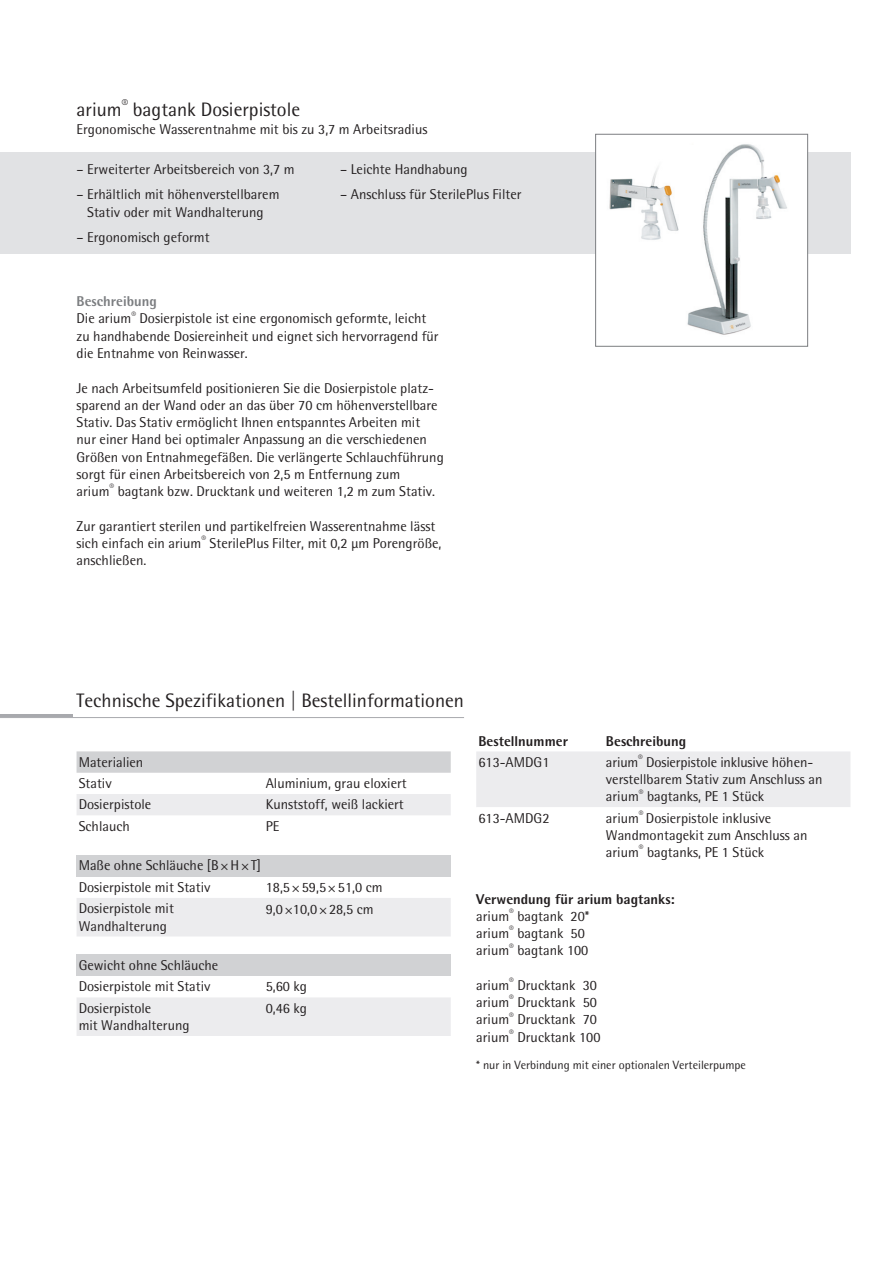
<style>
.page{position:relative;width:893px;height:1263px;background:#fff}
.page>*{position:absolute;margin:0;border:0;box-sizing:border-box;transform-origin:0 0}
.t1{font:19.5px "Sartorius Rotis Sans 2013";color:#231f20}
.t2{font:14.25px/17.2px "Sartorius Rotis Sans 2013";color:#231f20}
.t3{font:800 14.25px "Sartorius Rotis Sans 2013";color:#231f20}
.t4{font:12px "Sartorius Rotis Sans 2013";color:#231f20}
.s1{font-weight:800;color:#7c7e81}
.s2{font-weight:800}
</style>
<div class="page">
<div style="left:0;top:153px;width:850px;height:101px;background:#e1e2e4"></div>
<div style="left:595px;top:134px;width:213px;height:213px;background:#fff;border:1px solid #7c7e81"></div>
<img style="left:687px;top:144px;width:100px;height:191px">
<div style="left:598px;top:158px;width:103px;height:98px;background:#fff"></div>
<img style="left:609px;top:168px;width:70px;height:72px">
<hr style="left:0;top:717px;width:464px;height:1px;background:#a8a9ad">
<hr style="left:0;top:714px;width:72px;height:3px;background:#a8a9ad">
<svg style="left:77px;top:751px;width:374px;height:22px;background:#d2d3d5"></svg>
<div style="left:77px;top:794px;width:374px;height:21px;background:#ececee"></div>
<div style="left:77px;top:855px;width:374px;height:21px;background:#d1d2d4"></div>
<div style="left:77px;top:955px;width:374px;height:21px;background:#d1d2d4"></div>
<div style="left:77px;top:997px;width:374px;height:39px;background:#ececee"></div>
<div style="left:476px;top:751px;width:374px;height:56px;background:#ececee"></div>
<hr style="left:892px;top:153px;width:1px;height:110px;background:#e1e2e4">
<div style="left:77px;top:898px;width:374px;height:38px;background:#ececee"></div>
<h1 class="t1" style="left:77px;top:97px;width:225px">arium<sup>®</sup> bagtank Dosierpistole</h1>
<p class="t2" style="left:77px;top:121px;width:352px">Ergonomische Wasserentnahme mit bis zu 3,7 m Arbeitsradius</p>
<p class="t2" style="left:77px;top:160px;width:220px">– Erweiterter Arbeitsbereich von 3,7 m</p>
<p class="t2" style="left:77px;top:186px;width:204px;text-align:center">– Erhältlich mit höhenverstellbarem<br>Stativ oder mit Wandhalterung</p>
<p class="t2" style="left:77px;top:229px;width:135px">– Ergonomisch geformt</p>
<p class="t2" style="left:340px;top:160px;width:129px">– Leichte Handhabung</p>
<p class="t2" style="left:340px;top:186px;width:183px">– Anschluss für SterilePlus Filter</p>
<p class="t2" style="left:77px;top:293px;width:364px"><span class="s1">Beschreibung<br></span>Die arium<sup>®</sup> Dosierpistole ist eine ergonomisch geformte, leicht zu handhabende Dosiereinheit und eignet sich hervorragend für die Entnahme von Reinwasser.</p>
<p class="t2" style="left:77px;top:379px;width:369px">Je nach Arbeitsumfeld positionieren Sie die Dosierpistole platz&shy;sparend an der Wand oder an das über 70 cm höhenverstellbare Stativ. Das Stativ ermöglicht Ihnen entspanntes Arbeiten mit<br>nur einer Hand bei optimaler Anpassung an die verschiedenen Größen von Entnahmegefäßen. Die verlängerte Schlauchführung sorgt für einen Arbeitsbereich von 2,5 m Entfernung zum<br>arium<sup>®</sup> bagtank bzw. Drucktank und weiteren 1,2 m zum Stativ.</p>
<p class="t2" style="left:77px;top:517px;width:366px">Zur garantiert sterilen und partikelfreien Wasserentnahme lässt sich einfach ein arium<sup>®</sup> SterilePlus Filter, mit 0,2 μm Porengröße, anschließen.</p>
<h1 class="t1" style="left:77px;top:688px;width:389px">Technische Spezifikationen | Bestellinformationen</h1>
<p class="t2" style="left:79px;top:751px;width:66px;line-height:21.3px">Materialien<br>Stativ</p>
<p class="t2" style="left:266px;top:774px;width:143px">Aluminium, grau eloxiert</p>
<p class="t2" style="left:79px;top:796px;width:74px">Dosierpistole</p>
<p class="t2" style="left:266px;top:796px;width:140px">Kunststoff, weiß lackiert</p>
<p class="t2" style="left:79px;top:817px;width:53px">Schlauch</p>
<p class="t2" style="left:266px;top:817px;width:15px">PE</p>
<p class="t2" style="left:79px;top:855px;width:184px;line-height:21.3px">Maße ohne Schläuche [B×H×T]<br>Dosierpistole mit Stativ</p>
<p class="t2" style="left:266px;top:878px;width:118px">18,5 59,5 51,0 cm</p>
<p class="t2" style="left:79px;top:900px;width:97px">Dosierpistole mit<br>Wandhalterung</p>
<p class="t2" style="left:266px;top:900px;width:109px">9,0 10,0 28,5 cm</p>
<p class="t2" style="left:79px;top:954px;width:141px;line-height:21.3px">Gewicht ohne Schläuche<br>Dosierpistole mit Stativ</p>
<p class="t2" style="left:266px;top:978px;width:43px">5,60 kg</p>
<p class="t2" style="left:79px;top:999px;width:112px">Dosierpistole<br>mit Wandhalterung</p>
<p class="t2" style="left:266px;top:999px;width:43px">0,46 kg</p>
<p class="t3" style="left:478px;top:732px;width:91px">Bestellnummer</p>
<p class="t3" style="left:606px;top:732px;width:82px">Beschreibung</p>
<p class="t2" style="left:478px;top:753px;width:73px">613-AMDG1</p>
<p class="t2" style="left:606px;top:753px;width:218px">arium<sup>®</sup> Dosierpistole inklusive höhen&shy;verstellbarem Stativ zum Anschluss an arium<sup>®</sup> bagtanks, PE 1 Stück</p>
<p class="t2" style="left:478px;top:809px;width:73px">613-AMDG2</p>
<p class="t2" style="left:606px;top:809px;width:203px">arium<sup>®</sup> Dosierpistole inklusive<br>Wandmontagekit zum Anschluss an arium<sup>®</sup> bagtanks, PE 1 Stück</p>
<p class="t2" style="left:476px;top:890px;width:200px"><span class="s2">Verwendung für arium bagtanks: </span>arium<sup>®</sup> bagtank 20*<br>arium<sup>®</sup> bagtank 50<br>arium<sup>®</sup> bagtank 100</p>
<p class="t2" style="left:476px;top:976px;width:126px">arium<sup>®</sup> Drucktank 30 arium<sup>®</sup> Drucktank 50 arium<sup>®</sup> Drucktank 70 arium<sup>®</sup> Drucktank 100</p>
<p class="t4" style="left:476px;top:1058px;width:271px">* nur in Verbindung mit einer optionalen Verteilerpumpe</p>
</div>
